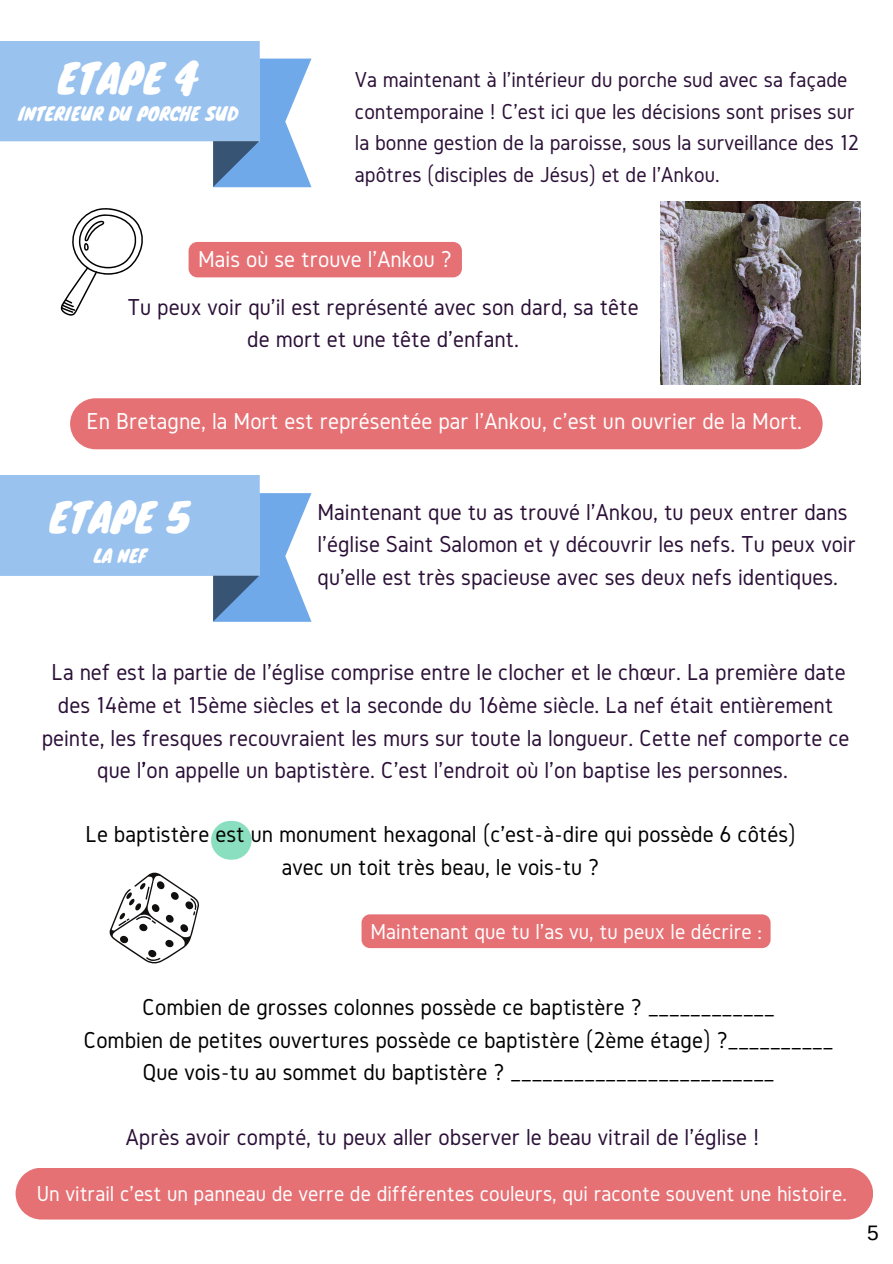
<style>
.page{position:relative;width:893px;height:1264px;background:#fff}
.page>*{position:absolute;margin:0;border:0;box-sizing:border-box;transform-origin:0 0}
.t1{font:39px "Knewave";color:#fff}
.t2{font:24px/32.5px "Gidole";color:#2b1037;text-align:center}
.t3{font:24px "Gidole";color:#000}
.t4{font:24px "Gidole";color:#fff}
.t5{font:22.5px/31.5px "Gidole";color:#2b1037}
.t6{font:22.5px "Gidole";color:#fff}
.t7{font:21px "Arimo";color:#000}
.t8{font:17.85px "Knewave";color:#fff}
</style>
<div class="page">
<img style="left:661px;top:201px;width:198px;height:184px">
<div style="left:70px;top:398px;width:752px;height:51px;background:#e67175;border-radius:26px"></div>
<svg style="left:61px;top:208px;width:82px;height:108px"></svg>
<svg style="left:109px;top:872px;width:90px;height:92px"></svg>
<div style="left:211px;top:820px;width:40px;height:39px;background:#8adfc1;border-radius:19px"></div>
<div style="left:16px;top:1168px;width:857px;height:51px;background:#e67175"></div>
<svg style="left:259px;top:58px;width:52px;height:129px;fill:#6fa9e9"></svg>
<div style="left:0;top:41px;width:260px;height:100px;background:#99c2ef"></div>
<svg style="left:0;top:141px;width:259px;height:46px"></svg>
<svg style="left:213px;top:493px;width:98px;height:129px;fill:#6fa9e9"></svg>
<div style="left:0;top:476px;width:260px;height:99px;background:#99c2ef"></div>
<svg style="left:0;top:575px;width:259px;height:46px"></svg>
<div style="left:188px;top:242px;width:274px;height:35px;background:#e67175"></div>
<div style="left:361px;top:914px;width:409px;height:34px;background:#e67175"></div>
<p class="t1" style="left:58px;top:47px;width:143px">ETAPE 4</p>
<p class="t8" style="left:18px;top:99px;width:221px">INTERIEUR DU PORCHE SUD</p>
<p class="t5" style="left:355px;top:64px;width:505px">Va maintenant à l'intérieur du porche sud avec sa façade contemporaine ! C'est ici que les décisions sont prises sur la bonne gestion de la paroisse, sous la surveillance des 12 apôtres (disciples de Jésus) et de l'Ankou.</p>
<p class="t4" style="left:198px;top:246px;width:255px">Mais où se trouve l'Ankou ?</p>
<p class="t2" style="left:127px;top:290px;width:512px">Tu peux voir qu'il est représenté avec son dard, sa tête de mort et une tête d'enfant.</p>
<p class="t4" style="left:87px;top:408px;width:716px">En Bretagne, la Mort est représentée par l'Ankou, c'est un ouvrier de la Mort.</p>
<p class="t1" style="left:49px;top:485px;width:143px">ETAPE 5</p>
<p class="t8" style="left:94px;top:541px;width:54px">LA NEF</p>
<p class="t2" style="left:317px;top:495px;width:540px;text-align:left">Maintenant que tu as trouvé l'Ankou, tu peux entrer dans l'église Saint Salomon et y découvrir les nefs. Tu peux voir qu'elle est très spacieuse avec ses deux nefs identiques.</p>
<p class="t2" style="left:42px;top:655px;width:809px">La nef est la partie de l'église comprise entre le clocher et le chœur. La première date des 14ème et 15ème siècles et la seconde du 16ème siècle. La nef était entièrement peinte, les fresques recouvraient les murs sur toute la longueur. Cette nef comporte ce que l’'on appelle un baptistère. C'est l'endroit où l'on baptise les personnes.</p>
<p class="t3" style="left:85px;top:820px;width:711px">Le baptistère est un monument hexagonal (c'est-à-dire qui possède 6 côtés)</p>
<p class="t3" style="left:282px;top:853px;width:319px">avec un toit très beau, le vois-tu ?</p>
<p class="t6" style="left:370px;top:919px;width:393px">Maintenant que tu l'as vu, tu peux le décrire :</p>
<p class="t3" style="left:142px;top:993px;width:634px">Combien de grosses colonnes possède ce baptistère ? ____________</p>
<p class="t3" style="left:84px;top:1026px;width:751px">Combien de petites ouvertures possède ce baptistère (2ème étage) ?__________</p>
<p class="t3" style="left:142px;top:1059px;width:633px">Que vois-tu au sommet du baptistère ? _________________________</p>
<p class="t2" style="left:126px;top:1120px;width:635px">Après avoir compté, tu peux aller observer le beau vitrail de l'église !</p>
<p class="t6" style="left:37px;top:1181px;width:811px">Un vitrail c'est un panneau de verre de différentes couleurs, qui raconte souvent une histoire.</p>
<p class="t7" style="left:867px;top:1221px;width:13px">5</p>
</div>
